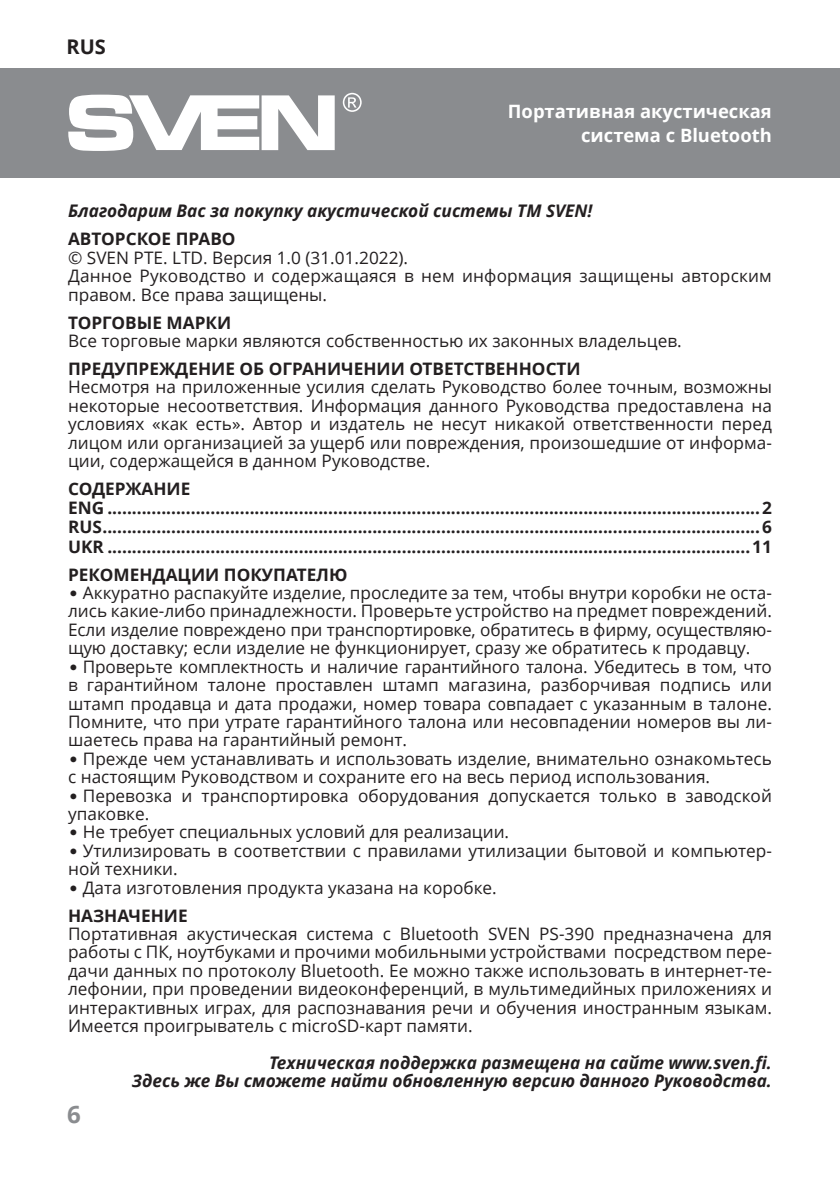
<style>
.page{position:relative;width:840px;height:1191px;background:#fff}
.page>*{position:absolute;margin:0;border:0;box-sizing:border-box;transform-origin:0 0}
.t1{font:700 24px "Open Sans";color:#8a8c8f}
.t2{font:700 20.4px "Open Sans";color:#231f20}
.t3{font:700 18.4px/24px "Open Sans";color:#fff;text-align:right}
.t4{font:17.2px/18.4px "Open Sans";color:#231f20}
.t5{font:700 17.2px/19.2px "Open Sans";color:#231f20}
.t6{font:italic 700 17.2px/18.4px "Open Sans";color:#231f20;text-align:right}
.s1{font-family:"Pragmatica";font-weight:700;font-size:16px}
.s2{font-weight:700}
</style>
<div class="page">
<div style="left:0;top:68px;width:839px;height:109px;background:#8a8c8f"></div>
<svg style="left:68px;top:95px;width:266px;height:56px"></svg>
<svg style="left:342px;top:93px;width:19px;height:19px"></svg>
<p class="t2" style="left:66px;top:32px;width:41px">RUS</p>
<p class="t3" style="left:507px;top:99px;width:265px">Портативная акустическая система с Bluetooth</p>
<p class="t6" style="left:68px;top:201px;width:525px">Благодарим Вас за покупку акустической системы ТМ SVEN!</p>
<p class="t5" style="left:68px;top:229px;width:169px">АВТОРСКОЕ ПРАВО</p>
<p class="t4" style="left:68px;top:248px;width:705px">© SVEN PTE. LTD. Версия 1.0 (31.01.2022).<br>Данное Руководство и содержащаяся в нем информация защищены авторским правом. Все права защищены.</p>
<p class="t5" style="left:68px;top:312px;width:164px">ТОРГОВЫЕ МАРКИ</p>
<p class="t4" style="left:68px;top:331px;width:615px">Все торговые марки являются собственностью их законных владельцев.</p>
<p class="t5" style="left:68px;top:359px;width:514px">ПРЕДУПРЕЖДЕНИЕ ОБ ОГРАНИЧЕНИИ ОТВЕТСТВЕННОСТИ</p>
<p class="t4" style="left:68px;top:377px;width:705px;text-align:justify">Несмотря на приложенные усилия сделать Руководство более точным, возможны некоторые несоответствия. Информация данного Руководства предоставлена на условиях «как есть». Автор и издатель не несут никакой ответственности перед лицом или организацией за ущерб или повреждения, произошедшие от информа&shy;ции, содержащейся в данном Руководстве.</p>
<p class="t5" style="left:68px;top:479px;width:704px">СОДЕРЖАНИЕ<br>ENG .....................................................................................................................................2<br>RUS......................................................................................................................................6<br>UKR ...................................................................................................................................11</p>
<p class="t5" style="left:68px;top:564px;width:281px">РЕКОМЕНДАЦИИ ПОКУПАТЕЛЮ</p>
<p class="t4" style="left:68px;top:583px;width:705px;text-align:justify"><span class="s1">•</span> Аккуратно распакуйте изделие, проследите за тем, чтобы внутри коробки не оста&shy;лись какие-либо принадлежности. Проверьте устройство на предмет повреждений.<br>Если изделие повреждено при транспортировке, обратитесь в фирму, осуществляю&shy;щую доставку; если изделие не функционирует, сразу же обратитесь к продавцу.</p>
<p class="t4" style="left:68px;top:657px;width:705px;text-align:justify"><span class="s1">•</span> Проверьте комплектность и наличие гарантийного талона. Убедитесь в том, что в гарантийном талоне проставлен штамп магазина, разборчивая подпись или штамп продавца и дата продажи, номер товара совпадает с указанным в талоне.<br>Помните, что при утрате гарантийного талона или несовпадении номеров вы ли&shy;шаетесь права на гарантийный ремонт.</p>
<p class="t4" style="left:68px;top:749px;width:705px"><span class="s1">•</span> Прежде чем устанавливать и использовать изделие, внимательно ознакомьтесь с настоящим Руководством и сохраните его на весь период использования.</p>
<p class="t4" style="left:68px;top:785px;width:705px"><span class="s1">•</span> Перевозка и транспортировка оборудования допускается только в заводской упаковке.</p>
<p class="t4" style="left:68px;top:822px;width:442px"><span class="s1">•</span> Не требует специальных условий для реализации.</p>
<p class="t4" style="left:68px;top:841px;width:704px"><span class="s1">•</span> Утилизировать в соответствии с правилами утилизации бытовой и компьютер&shy;ной техники.</p>
<p class="t4" style="left:68px;top:873px;width:430px;line-height:28px"><span class="s1">•</span> Дата изготовления продукта указана на коробке.<br><span class="s2">НАЗНАЧЕНИЕ</span></p>
<p class="t4" style="left:68px;top:924px;width:705px;text-align:justify">Портативная акустическая система с Bluetooth SVEN PS-390 предназначена для работы с ПК, ноутбуками и прочими мобильными устройствами посредством пере&shy;дачи данных по протоколу Bluetooth. Ее можно также использовать в интернет-те&shy;лефонии, при проведении видеоконференций, в мультимедийных приложениях и интерактивных играх, для распознавания речи и обучения иностранным языкам.<br>Имеется проигрыватель с microSD-карт памяти.</p>
<p class="t6" style="left:132px;top:1053px;width:641px">Техническая поддержка размещена на сайте www.sven.fi.<br>Здесь же Вы сможете найти обновленную версию данного Руководства.</p>
<h1 class="t1" style="left:67px;top:1097px;width:15px">6</h1>
</div>
